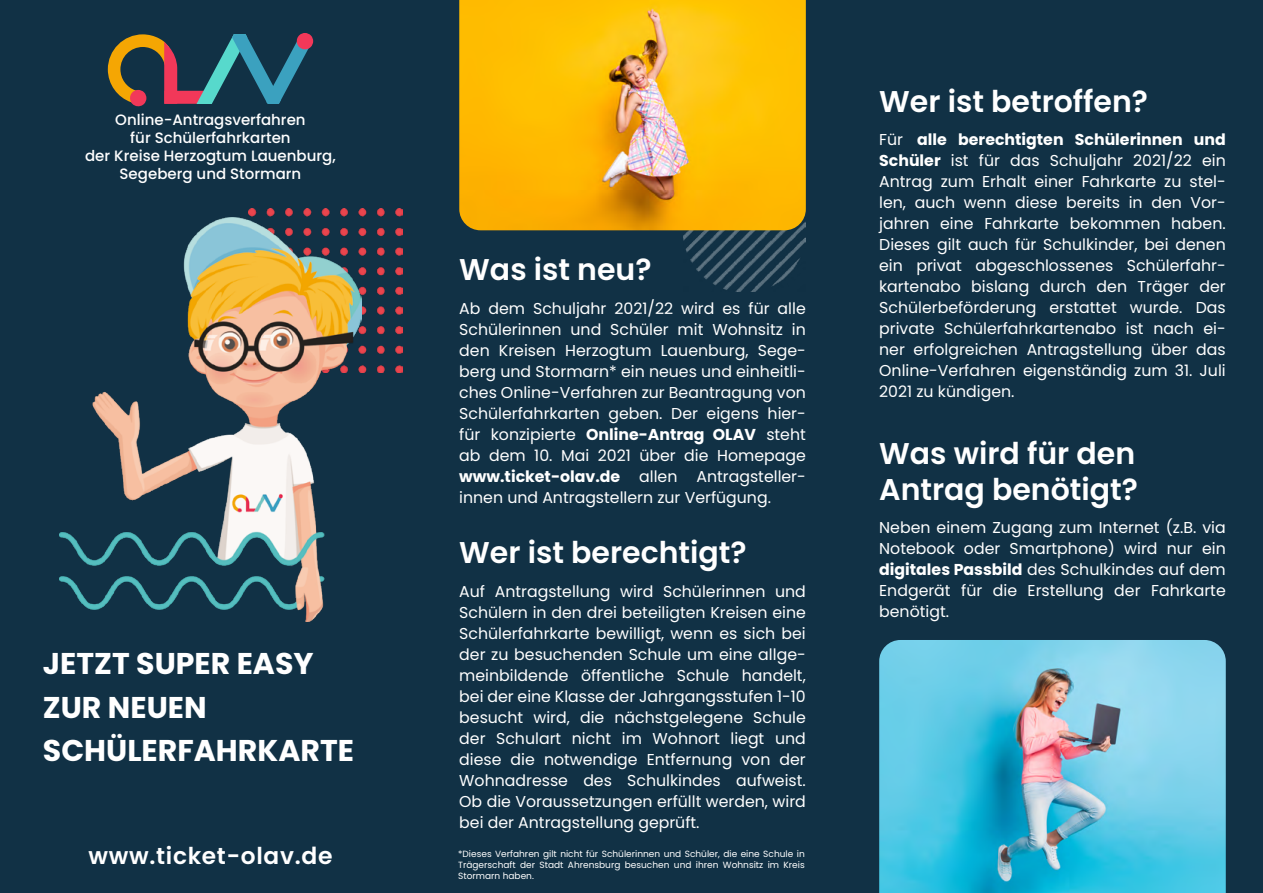
<style>
.page{position:relative;width:1263px;height:893px;background:#113145}
.page>*{position:absolute;margin:0;border:0;box-sizing:border-box;transform-origin:0 0}
.t1{font:600 30px/36px "Poppins";color:#fff}
.t2{font:700 30px/43.5px "Poppins";color:#fff}
.t3{font:600 23.25px "Poppins";letter-spacing:.03em;color:#fff}
.t4{font:15.75px/21px "Poppins";color:#fff;text-align:justify}
.t5{font:500 15px/18px "Poppins";color:#fff;text-align:center}
.t6{font:9px/10.8px "Poppins";color:#fff;text-align:justify}
.s1{font-size:23.4px}
.s2{font-weight:700}
</style>
<div class="page">
<img style="left:249px;top:209px;width:154px;height:164px">
<img style="left:60px;top:218px;width:301px;height:404px">
<svg style="left:108px;top:33px;width:205px;height:74px"></svg>
<img style="left:879px;top:640px;width:347px;height:253px">
<img style="left:683px;top:230px;width:123px;height:62px">
<img style="left:459px;top:0;width:347px;height:230px">
<p class="t5" style="left:85px;top:111px;width:252px">Online-Antragsverfahren<br>für Schülerfahrkarten<br>der Kreise Herzogtum Lauenburg,<br>Segeberg und Stormarn</p>
<h1 class="t2" style="left:43px;top:642px;width:313px">JETZT SUPER EASY<br>ZUR NEUEN<br>SCHÜLERFAHRKARTE</h1>
<h2 class="t3" style="left:88px;top:842px;width:245px">www.ticket-olav.<span class="s1">de</span></h2>
<h1 class="t1" style="left:459px;top:252px;width:194px">Was ist neu?</h1>
<p class="t4" style="left:459px;top:298px;width:348px">Ab dem Schuljahr 2021/22 wird es für alle Schülerinnen und Schüler mit Wohnsitz in den Kreisen Herzogtum Lauenburg, Sege&shy;berg und Stormarn* ein neues und einheitli&shy;ches Online-Verfahren zur Beantragung von Schülerfahrkarten geben. Der eigens hier&shy;für konzipierte <span class="s2">Online-Antrag OLAV</span> steht ab dem 10. Mai 2021 über die Homepage <span class="s2">www.ticket-olav.de</span> allen Antragsteller&shy;innen und Antragstellern zur Verfügung.</p>
<h1 class="t1" style="left:459px;top:535px;width:289px">Wer ist berechtigt?</h1>
<p class="t4" style="left:459px;top:581px;width:348px">Auf Antragstellung wird Schülerinnen und Schülern in den drei beteiligten Kreisen eine Schülerfahrkarte bewilligt, wenn es sich bei der zu besuchenden Schule um eine allge&shy;meinbildende öffentliche Schule handelt, bei der eine Klasse der Jahrgangsstufen 1-10 besucht wird, die nächstgelegene Schule der Schulart nicht im Wohnort liegt und diese die notwendige Entfernung von der Wohnadresse des Schulkindes aufweist.<br>Ob die Voraussetzungen erfüllt werden, wird bei der Antragstellung geprüft.</p>
<p class="t6" style="left:458px;top:849px;width:348px">*Dieses Verfahren gilt nicht für Schülerinnen und Schüler, die eine Schule in Trägerschaft der Stadt Ahrensburg besuchen und ihren Wohnsitz im Kreis Stormarn haben.</p>
<h1 class="t1" style="left:879px;top:84px;width:270px">Wer ist betroffen?</h1>
<p class="t4" style="left:879px;top:130px;width:348px">Für <span class="s2">alle berechtigten Schülerinnen und Schüler</span> ist für das Schuljahr 2021/22 ein Antrag zum Erhalt einer Fahrkarte zu stel&shy;len, auch wenn diese bereits in den Vor&shy;jahren eine Fahrkarte bekommen haben.<br>Dieses gilt auch für Schulkinder, bei denen ein privat abgeschlossenes Schülerfahr&shy;kartenabo bislang durch den Träger der Schülerbeförderung erstattet wurde. Das private Schülerfahrkartenabo ist nach ei&shy;ner erfolgreichen Antragstellung über das Online-Verfahren eigenständig zum 31. Juli 2021 zu kündigen.</p>
<h1 class="t1" style="left:879px;top:435px;width:260px">Was wird für den<br>Antrag benötigt?</h1>
<p class="t4" style="left:879px;top:517px;width:348px">Neben einem Zugang zum Internet (z.B. via Notebook oder Smartphone) wird nur ein <span class="s2">digitales Passbild</span> des Schulkindes auf dem Endgerät für die Erstellung der Fahrkarte benötigt.</p>
</div>
